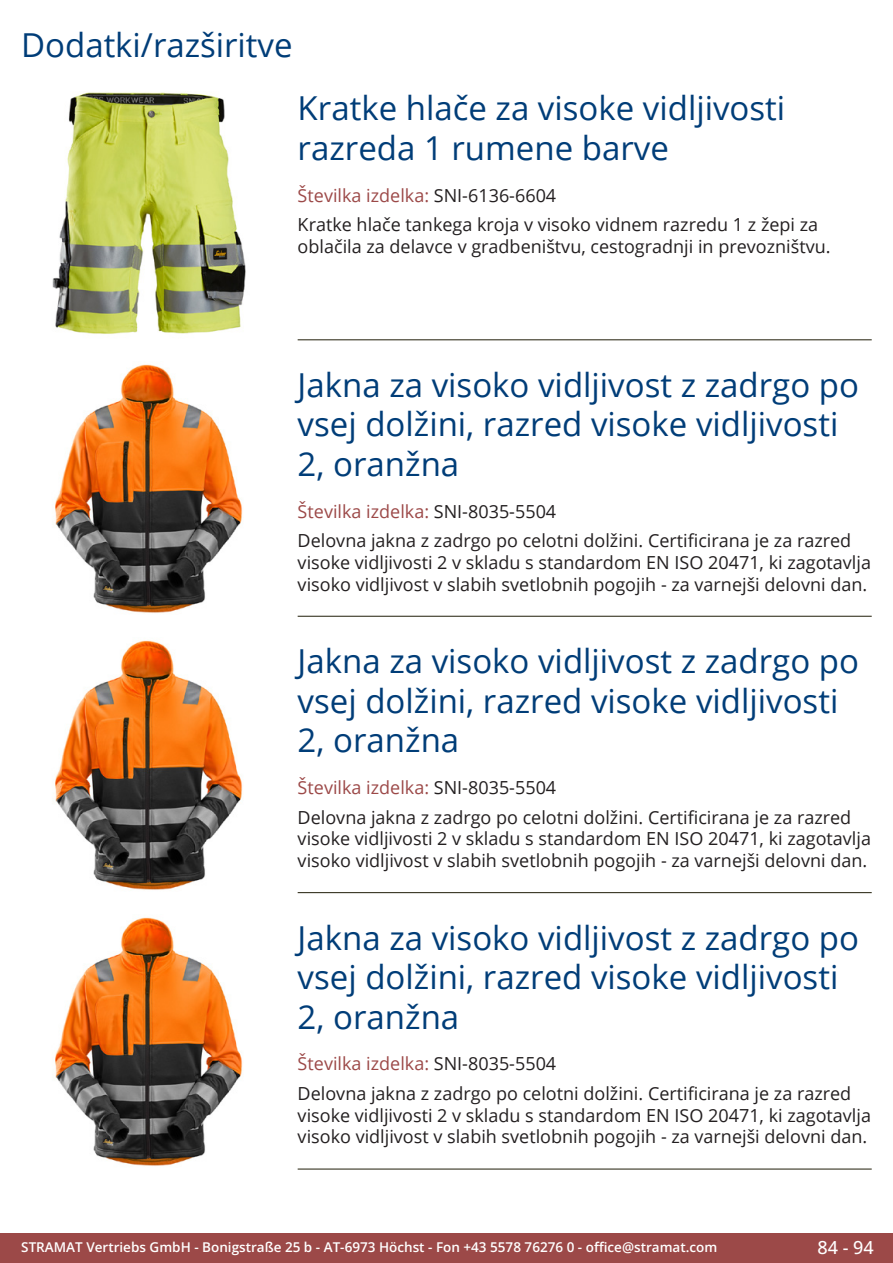
<style>
.page{position:relative;width:893px;height:1263px;background:#fff}
.page>*{position:absolute;margin:0;border:0;box-sizing:border-box;transform-origin:0 0}
.Produkttitel{font:33px/39.6px "Open Sans";color:#003d78}
.RastTitel{font:33px "Open Sans";color:#003d78}
.Beschreibung_Text{font:18px/21.6px "Open Sans";color:#231f20}
.TechDaten_Überschrif{font:18px "Open Sans";color:#9c4948}
.t1{font:500 18px "Open Sans";color:#fff}
.t2{font:600 13.5px "Open Sans";color:#fff}
.s1{color:#231f20}
</style>
<div class="page">
<div style="left:0;top:1233px;width:893px;height:30px;background:#9c4948"></div>
<hr style="left:298px;top:340px;width:574px;height:1px;background:#201d08">
<hr style="left:298px;top:616px;width:574px;height:1px;background:#201d08">
<hr style="left:298px;top:892px;width:574px;height:1px;background:#201d08">
<hr style="left:298px;top:1169px;width:574px;height:1px;background:#201d08">
<img style="left:52px;top:92px;width:194px;height:242px">
<img style="left:55px;top:364px;width:188px;height:249px">
<img style="left:55px;top:640px;width:188px;height:250px">
<img style="left:55px;top:917px;width:188px;height:249px">
<p class="RastTitel" style="left:21px;top:22px;width:273px">Dodatki/razširitve</p>
<p class="Produkttitel" style="left:298px;top:88px;width:489px">Kratke hlače za visoke vidljivosti razreda 1 rumene barve</p>
<p class="TechDaten_Überschrif" style="left:298px;top:183px;width:260px">Številka izdelka: <span class="s1">SNI-6136-6604</span></p>
<p class="Beschreibung_Text" style="left:298px;top:214px;width:534px">Kratke hlače tankega kroja v visoko vidnem razredu 1 z žepi za oblačila za delavce v gradbeništvu, cestogradnji in prevozništvu.</p>
<p class="Produkttitel" style="left:298px;top:364px;width:563px">Jakna za visoko vidljivost z zadrgo po vsej dolžini, razred visoke vidljivosti<br>2, oranžna</p>
<p class="TechDaten_Überschrif" style="left:298px;top:499px;width:260px">Številka izdelka: <span class="s1">SNI-8035-5504</span></p>
<p class="Beschreibung_Text" style="left:298px;top:530px;width:575px">Delovna jakna z zadrgo po celotni dolžini. Certificirana je za razred visoke vidljivosti 2 v skladu s standardom EN ISO 20471, ki zagotavlja visoko vidljivost v slabih svetlobnih pogojih - za varnejši delovni dan.</p>
<p class="Produkttitel" style="left:298px;top:640px;width:563px">Jakna za visoko vidljivost z zadrgo po vsej dolžini, razred visoke vidljivosti<br>2, oranžna</p>
<p class="TechDaten_Überschrif" style="left:298px;top:775px;width:260px">Številka izdelka: <span class="s1">SNI-8035-5504</span></p>
<p class="Beschreibung_Text" style="left:298px;top:806px;width:575px">Delovna jakna z zadrgo po celotni dolžini. Certificirana je za razred visoke vidljivosti 2 v skladu s standardom EN ISO 20471, ki zagotavlja visoko vidljivost v slabih svetlobnih pogojih - za varnejši delovni dan.</p>
<p class="Produkttitel" style="left:298px;top:917px;width:563px">Jakna za visoko vidljivost z zadrgo po vsej dolžini, razred visoke vidljivosti<br>2, oranžna</p>
<p class="TechDaten_Überschrif" style="left:298px;top:1051px;width:260px">Številka izdelka: <span class="s1">SNI-8035-5504</span></p>
<p class="Beschreibung_Text" style="left:298px;top:1082px;width:575px">Delovna jakna z zadrgo po celotni dolžini. Certificirana je za razred visoke vidljivosti 2 v skladu s standardom EN ISO 20471, ki zagotavlja visoko vidljivost v slabih svetlobnih pogojih - za varnejši delovni dan.</p>
<p class="t2" style="left:21px;top:1238px;width:698px">STRAMAT Vertriebs GmbH - Bonigstraße 25 b - AT-6973 Höchst - Fon +43 5578 76276 0 - office@stramat.com</p>
<p class="t1" style="left:817px;top:1234px;width:58px">84 - 94</p>
</div>
